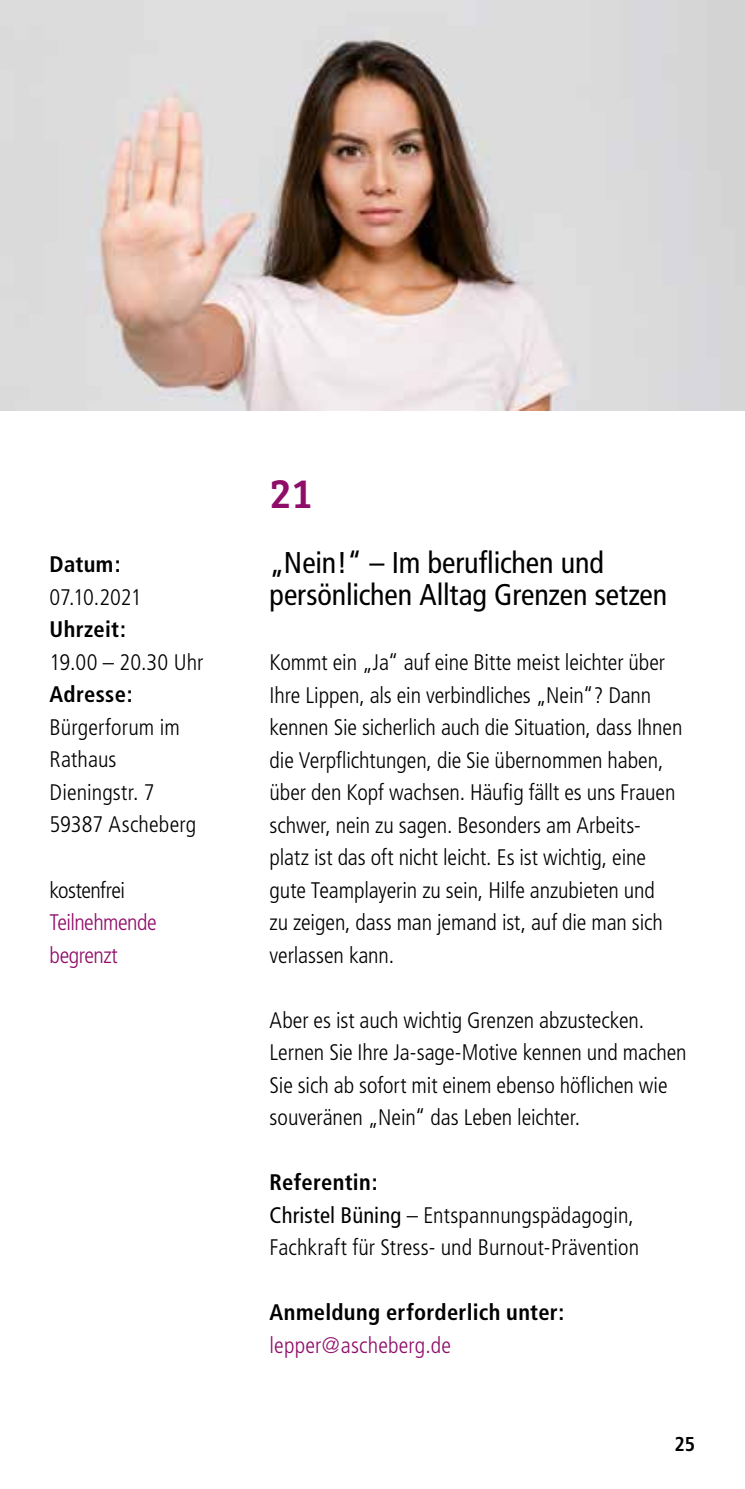
<style>
.page{position:relative;width:745px;height:1489px;background:#fff}
.page>*{position:absolute;margin:0;border:0;box-sizing:border-box;transform-origin:0 0}
.t1{font:42.5px "Bree Serif";color:#8f0d69}
.t2{font:condensed 30px/32.5px "Frutiger";letter-spacing:-.005em;color:#000}
.t3{font:300 condensed 22.5px/32.5px "Frutiger";letter-spacing:-.005em;color:#000}
.t4{font:700 condensed 22.5px "Frutiger";letter-spacing:.015em;color:#000}
.t5{font:300 condensed 22.5px/32.5px "Frutiger";letter-spacing:-.015em;color:#8f0d69}
.t6{font:300 condensed 22.5px "Frutiger";letter-spacing:.005em;color:#8f0d69}
.t7{font:300 condensed 22.5px "Frutiger";letter-spacing:-.025em;color:#000}
.t8{font:700 condensed 20px "Frutiger";color:#000}
.s1{font-weight:700}
.s2{font-weight:400}
</style>
<div class="page">
<img style="left:0;top:0;width:744px;height:410px">
<p class="t4" style="left:50px;top:551px;width:72px">Datum:</p>
<p class="t3" style="left:50px;top:581px;width:93px">07.10.2021</p>
<p class="t4" style="left:50px;top:616px;width:78px">Uhrzeit:</p>
<p class="t3" style="left:50px;top:646px;width:155px">19.00 – 20.30 Uhr</p>
<p class="t4" style="left:50px;top:681px;width:85px">Adresse:</p>
<p class="t3" style="left:50px;top:711px;width:148px">Bürgerforum im<br>Rathaus<br>Dieningstr. 7<br>59387 Ascheberg</p>
<p class="t7" style="left:50px;top:877px;width:77px">kostenfrei</p>
<p class="t5" style="left:50px;top:906px;width:108px">Teilnehmende begrenzt</p>
<h1 class="t1" style="left:269px;top:462px;width:43px">21</h1>
<h2 class="t2" style="left:269px;top:546px;width:399px">„Nein!“ – Im beruflichen und persönlichen Alltag Grenzen setzen</h2>
<p class="t3" style="left:269px;top:646px;width:414px">Kommt ein „Ja“ auf eine Bitte meist leichter über Ihre Lippen, als ein verbindliches „Nein“? Dann kennen Sie sicherlich auch die Situation, dass Ihnen die Verpflichtungen, die Sie übernommen haben, über den Kopf wachsen. Häufig fällt es uns Frauen schwer, nein zu sagen. Besonders am Arbeits&shy;platz ist das oft nicht leicht. Es ist wichtig, eine gute Teamplayerin zu sein, Hilfe anzubieten und<br>zu zeigen, dass man jemand ist, auf die man sich verlassen kann.</p>
<p class="t3" style="left:269px;top:1004px;width:418px">Aber es ist auch wichtig Grenzen abzustecken.<br>Lernen Sie Ihre Ja-sage-Motive kennen und machen Sie sich ab sofort mit einem ebenso höflichen wie souveränen „Nein“ das Leben leichter.</p>
<p class="t3" style="left:269px;top:1166px;width:371px"><span class="s1">Referentin:<br></span><span class="s2">Christel Büning</span> – Entspannungspädagogin,<br>Fachkraft für Stress- und Burnout-Prävention</p>
<p class="t4" style="left:269px;top:1298px;width:296px">Anmeldung erforderlich unter:</p>
<p class="t6" style="left:269px;top:1332px;width:183px">lepper@ascheberg.de</p>
<p class="t8" style="left:674px;top:1431px;width:22px">25</p>
</div>
